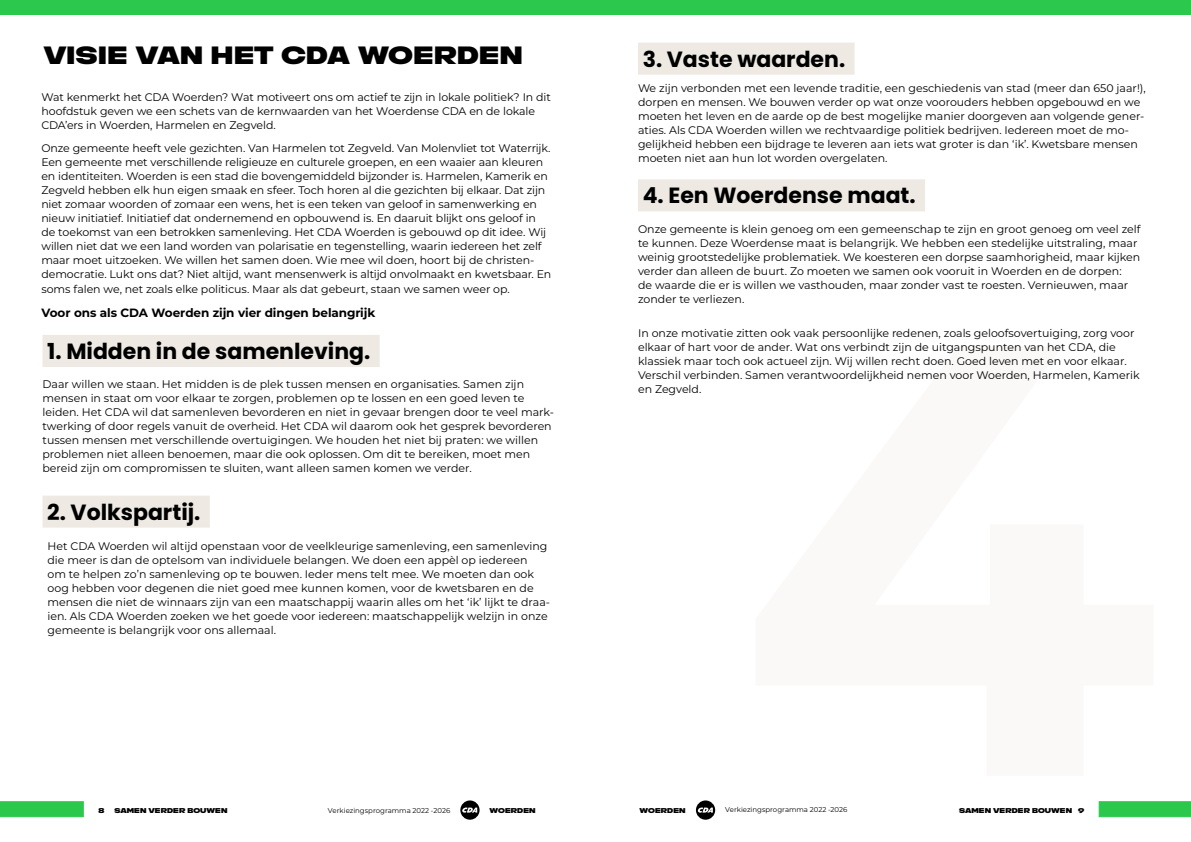
<style>
.page{position:relative;width:1191px;height:842px;background:#fff}
.page>*{position:absolute;margin:0;border:0;box-sizing:border-box;transform-origin:0 0}
.t1{font:25px "Rifton Norm";letter-spacing:.015em;color:#000}
.t2{font:700 22px "Poppins";color:#000}
.t3{font:700 12px "Montserrat";letter-spacing:-.005em;color:#000}
.t4{font:11px/14px "Montserrat";color:#000}
.t5{font:7px "Montserrat";color:#000}
.t6{font:7px "Rifton Norm";letter-spacing:.015em;color:#000}
</style>
<div class="page">
<svg style="left:460px;top:800px;width:19px;height:20px"></svg>
<svg style="left:462px;top:807px;width:15px;height:6px"></svg>
<svg style="left:0;top:801px;width:84px;height:16px"></svg>
<div style="left:696px;top:800px;width:19px;height:20px;background:#000;border-radius:50%"></div>
<svg style="left:698px;top:807px;width:15px;height:6px"></svg>
<div style="left:1098px;top:801px;width:93px;height:16px;background:#2cc84d;border:1px solid #2cc84d"></div>
<div style="left:0;top:0;width:1191px;height:14px;background:#2cc84d"></div>
<div style="left:43px;top:335px;width:337px;height:32px;background:#eee9e2"></div>
<div style="left:43px;top:496px;width:167px;height:32px;background:#eee9e2"></div>
<div style="left:638px;top:43px;width:216px;height:32px;background:#eee9e2"></div>
<div style="left:638px;top:179px;width:287px;height:32px;background:#eee9e2"></div>
<h1 class="t1" style="left:43px;top:41px;width:481px">VISIE VAN HET CDA WOERDEN</h1>
<p class="t4" style="left:41px;top:90px;width:511px">Wat kenmerkt het CDA Woerden? Wat motiveert ons om actief te zijn in lokale politiek? In dit hoofdstuk geven we een schets van de kernwaarden van het Woerdense CDA en de lokale<br>CDA’ers in Woerden, Harmelen en Zegveld.</p>
<p class="t4" style="left:41px;top:140px;width:511px">Onze gemeente heeft vele gezichten. Van Harmelen tot Zegveld. Van Molenvliet tot Waterrijk.<br>Een gemeente met verschillende religieuze en culturele groepen, en een waaier aan kleuren en identiteiten. Woerden is een stad die bovengemiddeld bijzonder is. Harmelen, Kamerik en Zegveld hebben elk hun eigen smaak en sfeer. Toch horen al die gezichten bij elkaar. Dat zijn niet zomaar woorden of zomaar een wens, het is een teken van geloof in samenwerking en nieuw initiatief. Initiatief dat ondernemend en opbouwend is. En daaruit blijkt ons geloof in de toekomst van een betrokken samenleving. Het CDA Woerden is gebouwd op dit idee. Wij willen niet dat we een land worden van polarisatie en tegenstelling, waarin iedereen het zelf maar moet uitzoeken. We willen het samen doen. Wie mee wil doen, hoort bij de christen&shy;democratie. Lukt ons dat? Niet altijd, want mensenwerk is altijd onvolmaakt en kwetsbaar. En</p>
<p class="t4" style="left:41px;top:282px;width:470px">soms falen we, net zoals elke politicus. Maar als dat gebeurt, staan we samen weer op.</p>
<p class="t3" style="left:41px;top:304px;width:335px">Voor ons als CDA Woerden zijn vier dingen belangrijk</p>
<h2 class="t2" style="left:47px;top:338px;width:325px">1. Midden in de samenleving.</h2>
<p class="t4" style="left:43px;top:377px;width:513px">Daar willen we staan. Het midden is de plek tussen mensen en organisaties. Samen zijn mensen in staat om voor elkaar te zorgen, problemen op te lossen en een goed leven te leiden. Het CDA wil dat samenleven bevorderen en niet in gevaar brengen door te veel mark&shy;twerking of door regels vanuit de overheid. Het CDA wil daarom ook het gesprek bevorderen tussen mensen met verschillende overtuigingen. We houden het niet bij praten: we willen problemen niet alleen benoemen, maar die ook oplossen. Om dit te bereiken, moet men bereid zijn om compromissen te sluiten, want alleen samen komen we verder.</p>
<h2 class="t2" style="left:47px;top:499px;width:155px">2. Volkspartij.</h2>
<p class="t4" style="left:48px;top:539px;width:504px">Het CDA Woerden wil altijd openstaan voor de veelkleurige samenleving, een samenleving die meer is dan de optelsom van individuele belangen. We doen een appèl op iedereen<br>om te helpen zo’n samenleving op te bouwen. Ieder mens telt mee. We moeten dan ook oog hebben voor degenen die niet goed mee kunnen komen, voor de kwetsbaren en de mensen die niet de winnaars zijn van een maatschappij waarin alles om het ‘ik’ lijkt te draa&shy;ien. Als CDA Woerden zoeken we het goede voor iedereen: maatschappelijk welzijn in onze gemeente is belangrijk voor ons allemaal.</p>
<h2 class="t2" style="left:642px;top:46px;width:204px">3. Vaste waarden.</h2>
<p class="t4" style="left:638px;top:81px;width:509px">We zijn verbonden met een levende traditie, een geschiedenis van stad (meer dan 650 jaar!), dorpen en mensen. We bouwen verder op wat onze voorouders hebben opgebouwd en we moeten het leven en de aarde op de best mogelijke manier doorgeven aan volgende gener&shy;aties. Als CDA Woerden willen we rechtvaardige politiek bedrijven. Iedereen moet de mo&shy;gelijkheid hebben een bijdrage te leveren aan iets wat groter is dan ‘ik’. Kwetsbare mensen moeten niet aan hun lot worden overgelaten.</p>
<h2 class="t2" style="left:642px;top:183px;width:274px">4. Een Woerdense maat.</h2>
<p class="t4" style="left:638px;top:222px;width:504px">Onze gemeente is klein genoeg om een gemeenschap te zijn en groot genoeg om veel zelf te kunnen. Deze Woerdense maat is belangrijk. We hebben een stedelijke uitstraling, maar weinig grootstedelijke problematiek. We koesteren een dorpse saamhorigheid, maar kijken verder dan alleen de buurt. Zo moeten we samen ook vooruit in Woerden en de dorpen:<br>de waarde die er is willen we vasthouden, maar zonder vast te roesten. Vernieuwen, maar zonder te verliezen.</p>
<p class="t4" style="left:638px;top:326px;width:503px">In onze motivatie zitten ook vaak persoonlijke redenen, zoals geloofsovertuiging, zorg voor elkaar of hart voor de ander. Wat ons verbindt zijn de uitgangspunten van het CDA, die klassiek maar toch ook actueel zijn. Wij willen recht doen. Goed leven met en voor elkaar.<br>Verschil verbinden. Samen verantwoordelijkheid nemen voor Woerden, Harmelen, Kamerik en Zegveld.</p>
<p class="t6" style="left:98px;top:807px;width:7px">8</p>
<p class="t6" style="left:114px;top:807px;width:115px">SAMEN VERDER BOUWEN</p>
<p class="t5" style="left:328px;top:805px;width:124px">Verkiezingsprogramma 2022 -2026</p>
<p class="t6" style="left:489px;top:806px;width:48px">WOERDEN</p>
<p class="t6" style="left:639px;top:806px;width:48px">WOERDEN</p>
<p class="t5" style="left:725px;top:804px;width:124px">Verkiezingsprogramma 2022 -2026</p>
<p class="t6" style="left:959px;top:806px;width:127px">SAMEN VERDER BOUWEN 9</p>
</div>
